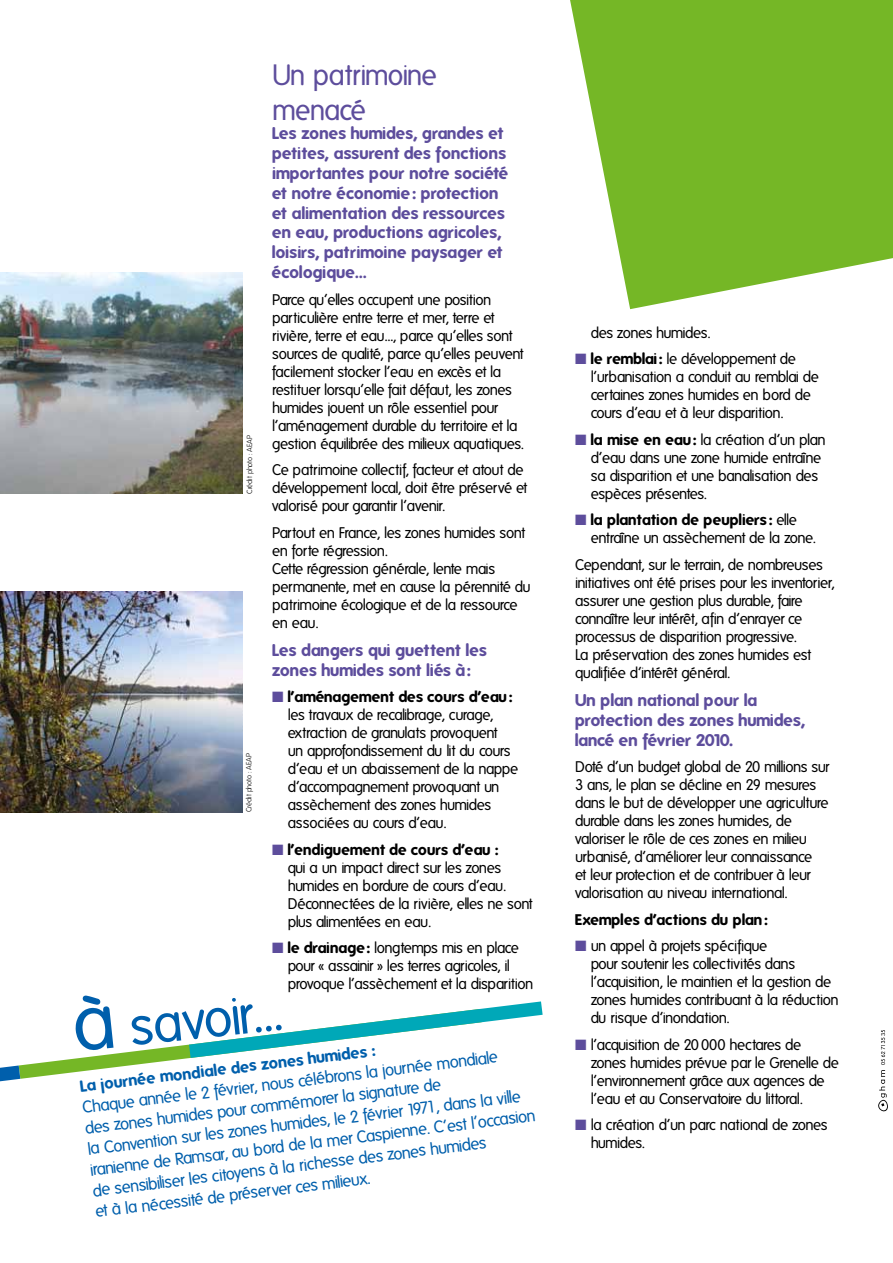
<style>
.page{position:relative;width:893px;height:1263px;background:#fff}
.page>*{position:absolute;margin:0;border:0;box-sizing:border-box;transform-origin:0 0}
.t1{font:52.5px "Folks";color:#005fac}
.t2{font:28.5px/34.2px "Folks";letter-spacing:-.035em;color:#5d4d9c}
.t3{font:700 16.5px/19.8px "Folks";color:#5d4d9c}
.t4{font:16.5px/21px "Folks";color:#005fac}
.t5{font:700 15.75px "Folks";color:#005fac}
.t6{font:15px/18px "Folks";letter-spacing:-.035em;color:#000}
.t7{font:700 15px "Folks";color:#000}
.t8{font:300 7.5px "Folks";letter-spacing:-.03em;color:#000}
.s1{color:#5d4d9c}
.s2{font-weight:700}
.s3{font-size:76.5px}
</style>
<div class="page">
<svg style="left:570px;top:0;width:323px;height:309px;fill:#75b726"></svg>
<svg style="left:0;top:1001px;width:543px;height:80px"></svg>
<img style="left:0;top:273px;width:242px;height:221px">
<svg style="left:878px;top:1030px;width:10px;height:81px"></svg>
<img style="left:0;top:591px;width:242px;height:221px">
<h2 class="t2" style="left:272px;top:59px;width:166px">Un patrimoine menacé</h2>
<p class="t3" style="left:272px;top:124px;width:238px">Les zones humides, grandes et petites, assurent des fonctions importantes pour notre société et notre économie: protection et alimentation des ressources en eau, productions agricoles, loisirs, patrimoine paysager et écologique…</p>
<p class="t6" style="left:272px;top:291px;width:253px">Parce qu’elles occupent une position particulière entre terre et mer, terre et rivière, terre et eau…, parce qu’elles sont sources de qualité, parce qu’elles peuvent facilement stocker l’eau en excès et la restituer lorsqu’elle fait défaut, les zones humides jouent un rôle essentiel pour l’aménagement durable du territoire et la gestion équilibrée des milieux aquatiques.</p>
<p class="t6" style="left:272px;top:461px;width:256px">Ce patrimoine collectif, facteur et atout de développement local, doit être préservé et valorisé pour garantir l’avenir.</p>
<p class="t6" style="left:272px;top:524px;width:260px">Partout en France, les zones humides sont en forte régression.<br>Cette régression générale, lente mais permanente, met en cause la pérennité du patrimoine écologique et de la ressource en eau.</p>
<p class="t3" style="left:272px;top:640px;width:217px">Les dangers qui guettent les zones humides sont liés à:</p>
<p class="t6" style="left:288px;top:688px;width:232px;text-indent:-16px"><span class="s1">■</span> <span class="s2">l’aménagement des cours d’eau: </span>les travaux de recalibrage, curage, extraction de granulats provoquent<br>un approfondissement du lit du cours d’eau et un abaissement de la nappe d’accompagnement provoquant un assèchement des zones humides associées au cours d’eau.</p>
<p class="t6" style="left:288px;top:841px;width:246px;text-indent:-16px"><span class="s1">■</span> <span class="s2">l’endiguement de cours d’eau :<br></span>qui a un impact direct sur les zones humides en bordure de cours d’eau.<br>Déconnectées de la rivière, elles ne sont plus alimentées en eau.</p>
<p class="t6" style="left:288px;top:939px;width:247px;text-indent:-16px"><span class="s1">■</span> <span class="s2">le drainage :</span> longtemps mis en place pour « assainir » les terres agricoles, il provoque l’assèchement et la disparition</p>
<p class="t8" style="left:246px;top:494px;width:60px;rotate:-90deg">Crédit photo : AEAP</p>
<p class="t8" style="left:245px;top:812px;width:60px;rotate:-90deg">Crédit photo : AEAP</p>
<h1 class="t1" style="left:70px;top:1004px;width:211px;rotate:-6deg"><span class="s3">à</span> savoir…</h1>
<p class="t5" style="left:79px;top:1077px;width:299px;rotate:-7deg">La journée mondiale des zones humides :</p>
<p class="t4" style="left:81px;top:1097px;width:450px;rotate:-7deg">Chaque année le 2 février, nous célébrons la journée mondiale<br>des zones humides pour commémorer la signature de<br>la Convention sur les zones humides, le 2 février 1971, dans la ville iranienne de Ramsar, au bord de la mer Caspienne. C’est l’occasion de sensibiliser les citoyens à la richesse des zones humides<br>et à la nécessité de préserver ces milieux.</p>
<p class="t6" style="left:591px;top:324px;width:121px">des zones humides.</p>
<p class="t6" style="left:591px;top:350px;width:230px;text-indent:-16px"><span class="s1">■</span> <span class="s2">le remblai :</span> le développement de l’urbanisation a conduit au remblai de certaines zones humides en bord de cours d’eau et à leur disparition.</p>
<p class="t6" style="left:591px;top:431px;width:236px;text-indent:-16px"><span class="s1">■</span> <span class="s2">la mise en eau:</span> la création d’un plan d’eau dans une zone humide entraîne sa disparition et une banalisation des espèces présentes.</p>
<p class="t6" style="left:591px;top:511px;width:227px;text-indent:-16px"><span class="s1">■</span> <span class="s2">la plantation de peupliers :</span> elle entraîne un assèchement de la zone.</p>
<p class="t6" style="left:575px;top:556px;width:261px">Cependant, sur le terrain, de nombreuses initiatives ont été prises pour les inventorier, assurer une gestion plus durable, faire connaître leur intérêt, afin d’enrayer ce processus de disparition progressive.<br>La préservation des zones humides est qualifiée d’intérêt général.</p>
<p class="t3" style="left:575px;top:690px;width:232px">Un plan national pour la protection des zones humides, lancé en février 2010.</p>
<p class="t6" style="left:575px;top:758px;width:255px">Doté d’un budget global de 20 millions sur 3 ans, le plan se décline en 29 mesures dans le but de développer une agriculture durable dans les zones humides, de valoriser le rôle de ces zones en milieu urbanisé, d’améliorer leur connaissance<br>et leur protection et de contribuer à leur valorisation au niveau international.</p>
<p class="t7" style="left:575px;top:910px;width:194px">Exemples d’actions du plan:</p>
<p class="t6" style="left:591px;top:937px;width:250px;text-indent:-16px"><span class="s1">■</span> un appel à projets spécifique<br>pour soutenir les collectivités dans l’acquisition, le maintien et la gestion de zones humides contribuant à la réduction du risque d’inondation.</p>
<p class="t6" style="left:591px;top:1036px;width:250px;text-indent:-16px"><span class="s1">■</span> l’acquisition de 20 000 hectares de zones humides prévue par le Grenelle de l’environnement grâce aux agences de l’eau et au Conservatoire du littoral.</p>
<p class="t6" style="left:591px;top:1116px;width:238px;text-indent:-16px"><span class="s1">■</span> la création d’un parc national de zones humides.</p>
</div>
